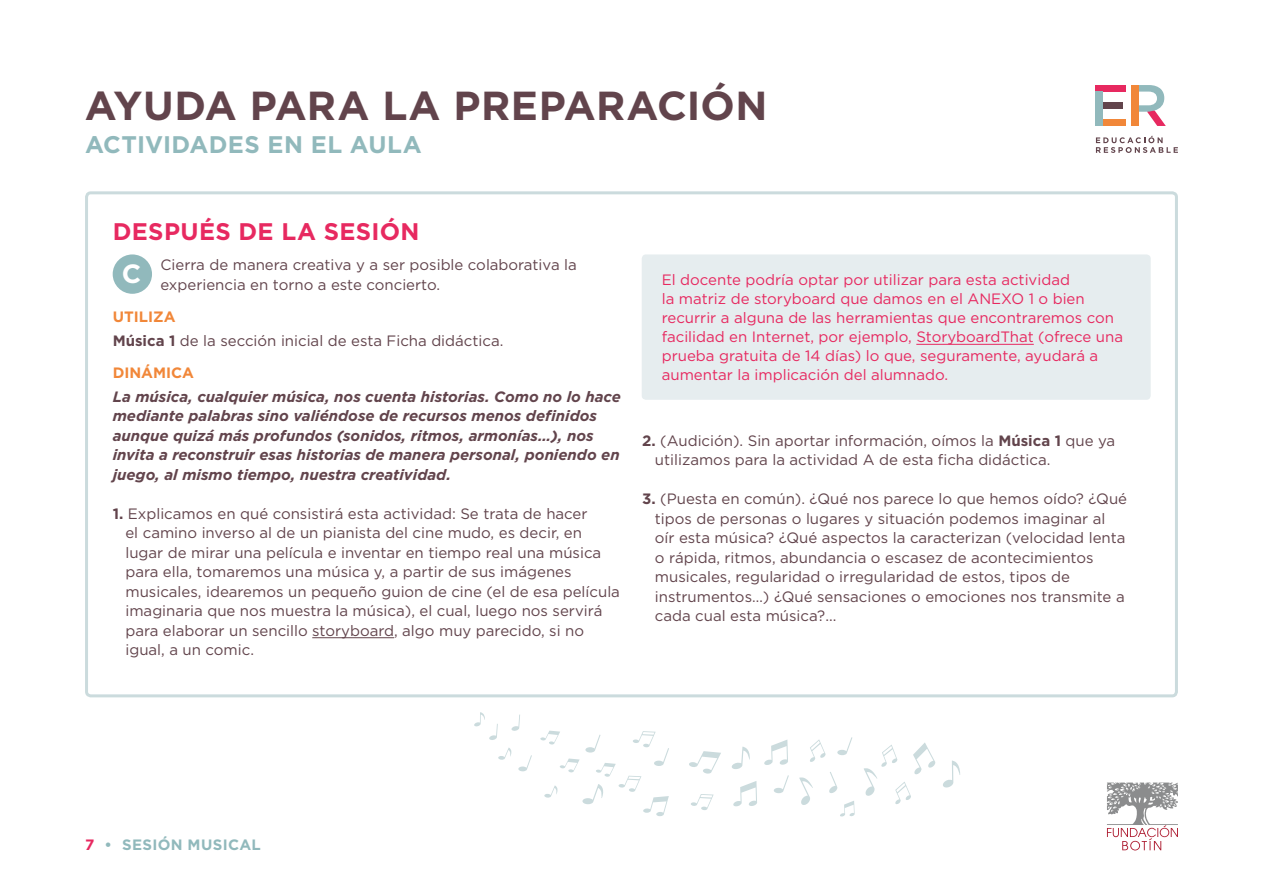
<style>
.page{position:relative;width:1263px;height:893px;background:#fff}
.page>*{position:absolute;margin:0;border:0;box-sizing:border-box;transform-origin:0 0}
.t1{font:700 40.5px "Gotham";letter-spacing:.005em;color:#62444c}
.t2{font:700 26.4px "Gotham";color:#fff}
.t3{font:700 24px "Gotham";letter-spacing:.015em;color:#91b9bc}
.t4{font:700 24px "Gotham";letter-spacing:.015em;color:#e72960}
.t5{font:15px/19.5px "Gotham";color:#62444c}
.t6{font:15px/19px "Gotham";color:#e72960}
.t7{font:italic 700 15px/19.5px "Gotham";color:#62444c}
.t8{font:700 15px "Gotham";letter-spacing:.02em;color:#91b9bc}
.t9{font:700 15px "Gotham";color:#f18739}
.s1{font-weight:700;color:#f18739}
.s2{font-weight:700}
.s3{color:#e72960}
</style>
<div class="page">
<svg style="left:1096px;top:136px;width:82px;height:17px"></svg>
<div style="left:1101px;top:102px;width:22px;height:7px;background:#62444c"></div>
<div style="left:1095px;top:85px;width:30px;height:6px;background:#e72960"></div>
<div style="left:1095px;top:120px;width:31px;height:6px;background:#f18739"></div>
<div style="left:1095px;top:91px;width:7px;height:35px;background:#91b9bc"></div>
<svg style="left:1138px;top:85px;width:28px;height:41px"></svg>
<div style="left:1131px;top:85px;width:7px;height:41px;background:#f18739"></div>
<svg style="left:1107px;top:782px;width:71px;height:68px"></svg>
<div style="left:85px;top:191px;width:1093px;height:506px;border:3px solid #cbdbdd;border-radius:4px"></div>
<hr style="left:312px;top:637px;width:82px;height:1px;background:#62444c">
<div style="left:113px;top:254px;width:39px;height:40px;background:#91b9bc;border-radius:50%"></div>
<div style="left:642px;top:254px;width:509px;height:146px;background:#e6edef;border-radius:4px"></div>
<hr style="left:916px;top:344px;width:118px;height:1px;background:#e72960">
<svg style="left:733px;top:781px;width:24px;height:26px"></svg>
<svg style="left:764px;top:740px;width:24px;height:25px"></svg>
<svg style="left:511px;top:715px;width:9px;height:16px"></svg>
<svg style="left:691px;top:794px;width:23px;height:16px"></svg>
<svg style="left:689px;top:751px;width:32px;height:23px"></svg>
<svg style="left:840px;top:801px;width:15px;height:16px"></svg>
<svg style="left:837px;top:737px;width:15px;height:18px"></svg>
<svg style="left:829px;top:772px;width:9px;height:21px"></svg>
<svg style="left:774px;top:775px;width:15px;height:18px"></svg>
<svg style="left:518px;top:755px;width:14px;height:16px"></svg>
<svg style="left:810px;top:740px;width:16px;height:22px"></svg>
<svg style="left:943px;top:761px;width:17px;height:27px"></svg>
<svg style="left:864px;top:742px;width:72px;height:62px"></svg>
<svg style="left:799px;top:777px;width:14px;height:28px"></svg>
<svg style="left:731px;top:747px;width:19px;height:22px"></svg>
<svg style="left:540px;top:731px;width:129px;height:85px"></svg>
<svg style="left:474px;top:712px;width:24px;height:28px"></svg>
<svg style="left:498px;top:748px;width:14px;height:12px"></svg>
<h1 class="t1" style="left:85px;top:82px;width:684px">AYUDA PARA LA PREPARACIÓN</h1>
<h3 class="t3" style="left:85px;top:131px;width:338px">ACTIVIDADES EN EL AULA</h3>
<h3 class="t4" style="left:113px;top:218px;width:308px">DESPUÉS DE LA SESIÓN</h3>
<p class="t5" style="left:161px;top:255px;width:418px">Cierra de manera creativa y a ser posible colaborativa la experiencia en torno a este concierto.</p>
<p class="t5" style="left:113px;top:305px;width:392px;line-height:23.7px"><span class="s1">UTILIZA<br></span><span class="s2">Música 1</span> de la sección inicial de esta Ficha didáctica.</p>
<p class="t9" style="left:113px;top:364px;width:83px">DINÁMICA</p>
<p class="t7" style="left:113px;top:387px;width:510px">La música, cualquier música, nos cuenta historias. Como no lo hace mediante palabras sino valiéndose de recursos menos definidos aunque quizá más profundos (sonidos, ritmos, armonías…), nos invita a reconstruir esas historias de manera personal, poniendo en juego, al mismo tiempo, nuestra creatividad.</p>
<p class="t5" style="left:125px;top:503px;width:496px;text-indent:-13px"><span class="s2">1.</span> Explicamos en qué consistirá esta actividad: Se trata de hacer<br>el camino inverso al de un pianista del cine mudo, es decir, en lugar de mirar una película e inventar en tiempo real una música para ella, tomaremos una música y, a partir de sus imágenes musicales, idearemos un pequeño guion de cine (el de esa película imaginaria que nos muestra la música), el cual, luego nos servirá para elaborar un sencillo storyboard, algo muy parecido, si no igual, a un comic.</p>
<h2 class="t2" style="left:122px;top:258px;width:21px">C</h2>
<p class="t6" style="left:662px;top:270px;width:463px">El docente podría optar por utilizar para esta actividad<br>la matriz de storyboard que damos en el ANEXO 1 o bien recurrir a alguna de las herramientas que encontraremos con facilidad en Internet, por ejemplo, StoryboardThat (ofrece una prueba gratuita de 14 días) lo que, seguramente, ayudará a aumentar la implicación del alumnado.</p>
<p class="t5" style="left:655px;top:430px;width:462px;text-indent:-13px"><span class="s2">2.</span> (Audición). Sin aportar información, oímos la <span class="s2">Música 1</span> que ya utilizamos para la actividad A de esta ficha didáctica.</p>
<p class="t5" style="left:655px;top:489px;width:474px;text-indent:-13px"><span class="s2">3.</span> (Puesta en común). ¿Qué nos parece lo que hemos oído? ¿Qué tipos de personas o lugares y situación podemos imaginar al oír esta música? ¿Qué aspectos la caracterizan (velocidad lenta o rápida, ritmos, abundancia o escasez de acontecimientos musicales, regularidad o irregularidad de estos, tipos de instrumentos…) ¿Qué sensaciones o emociones nos transmite a cada cual esta música?...</p>
<p class="t8" style="left:85px;top:836px;width:177px"><span class="s3">7</span> • SESIÓN MUSICAL</p>
</div>
